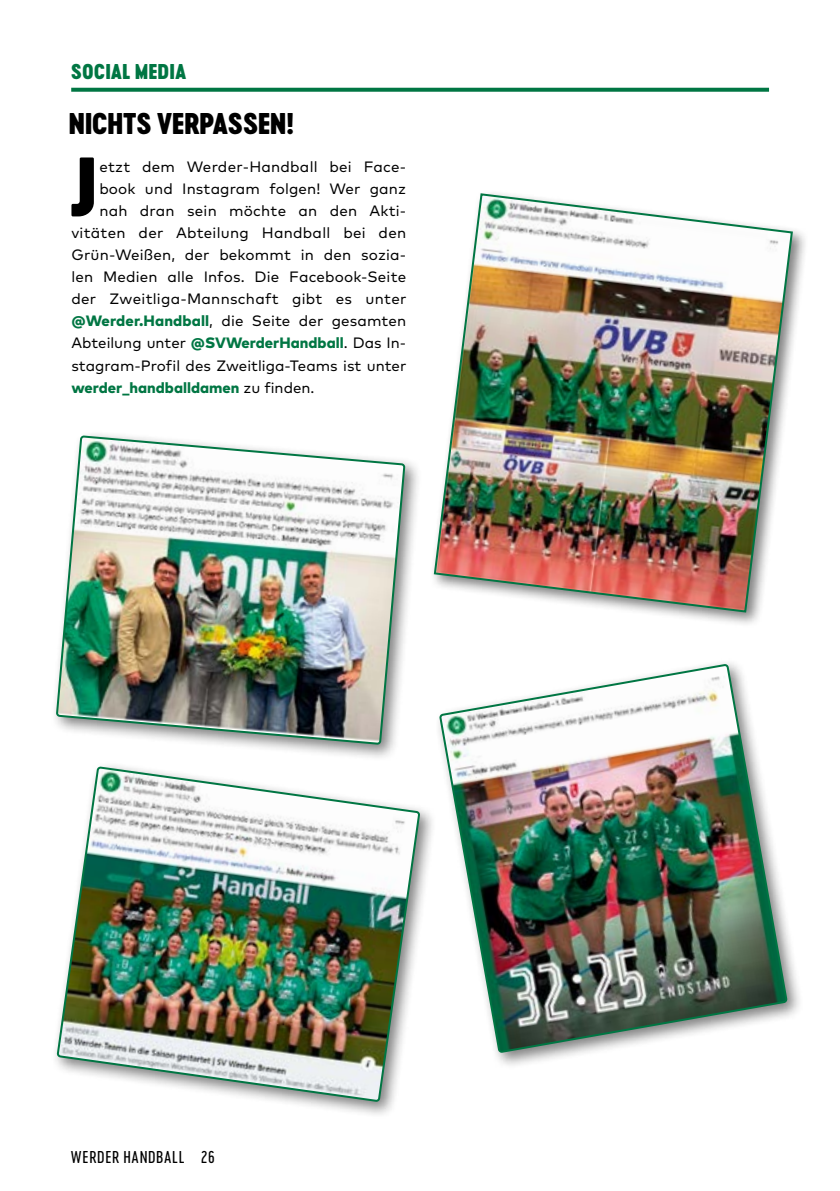
<style>
.page{position:relative;width:840px;height:1191px;background:#fff}
.page>*{position:absolute;margin:0;border:0;box-sizing:border-box;transform-origin:0 0}
.t1{font:78.6px "Cervo Neue Black Neue";color:#000}
.t2{font:28px "Cervo Neue Black Neue";letter-spacing:-.025em;color:#000}
.t3{font:20px "Cervo Neue Black Neue";color:#007643}
.t4{font:16px "Cervo Neue Regular Neue";letter-spacing:.045em;color:#000}
.t5{font:15px "Mark Pro";letter-spacing:.01em;color:#000}
.t6{font:800 15px "Mark Pro";color:#007643}
.s1{font-weight:800;color:#007643}
.s2{font-weight:400;color:#000}
</style>
<div class="page">
<svg style="left:71px;top:88px;width:697px;height:4px;fill:#007643"></svg>
<div style="left:50px;top:430px;width:372px;height:331px;background:#000;opacity:.5"></div>
<img style="left:55px;top:434px;width:351px;height:312px">
<div style="left:433px;top:658px;width:371px;height:411px;background:#000;opacity:.5"></div>
<img style="left:440px;top:663px;width:347px;height:390px">
<div style="left:429px;top:189px;width:379px;height:440px;background:#000;opacity:.5"></div>
<img style="left:432px;top:192px;width:361px;height:421px">
<div style="left:51px;top:760px;width:386px;height:359px;background:#000;opacity:.5"></div>
<img style="left:55px;top:765px;width:366px;height:338px">
<h3 class="t3" style="left:71px;top:57px;width:117px">SOCIAL MEDIA</h3>
<h2 class="t2" style="left:69px;top:104px;width:226px">NICHTS VERPASSEN!</h2>
<h1 class="t1" style="left:69px;top:130px;width:30px">J</h1>
<p class="t5" style="left:99px;top:156px;width:308px">etzt dem Werder-Handball bei Face-</p>
<p class="t5" style="left:99px;top:178px;width:308px">book und Instagram folgen! Wer ganz</p>
<p class="t5" style="left:99px;top:200px;width:308px">nah dran sein möchte an den Akti-</p>
<p class="t5" style="left:71px;top:222px;width:336px">vitäten der Abteilung Handball bei den</p>
<p class="t5" style="left:71px;top:244px;width:336px">Grün-Weißen, der bekommt in den sozia-</p>
<p class="t5" style="left:71px;top:266px;width:336px">len Medien alle Infos. Die Facebook-Seite</p>
<p class="t5" style="left:71px;top:288px;width:336px">der Zweitliga-Mannschaft gibt es unter</p>
<p class="t5" style="left:71px;top:310px;width:336px"><span class="s1">@Werder.Handball</span>, die Seite der gesamten</p>
<p class="t5" style="left:71px;top:332px;width:336px">Abteilung unter <span class="s1">@SVWerderHandball</span>. Das In-</p>
<p class="t5" style="left:71px;top:354px;width:336px">stagram-Profil des Zweitliga-Teams ist unter</p>
<p class="t6" style="left:71px;top:376px;width:244px">werder_handballdamen <span class="s2">zu finden.</span></p>
<p class="t4" style="left:71px;top:1146px;width:145px">WERDER HANDBALL 26</p>
</div>
